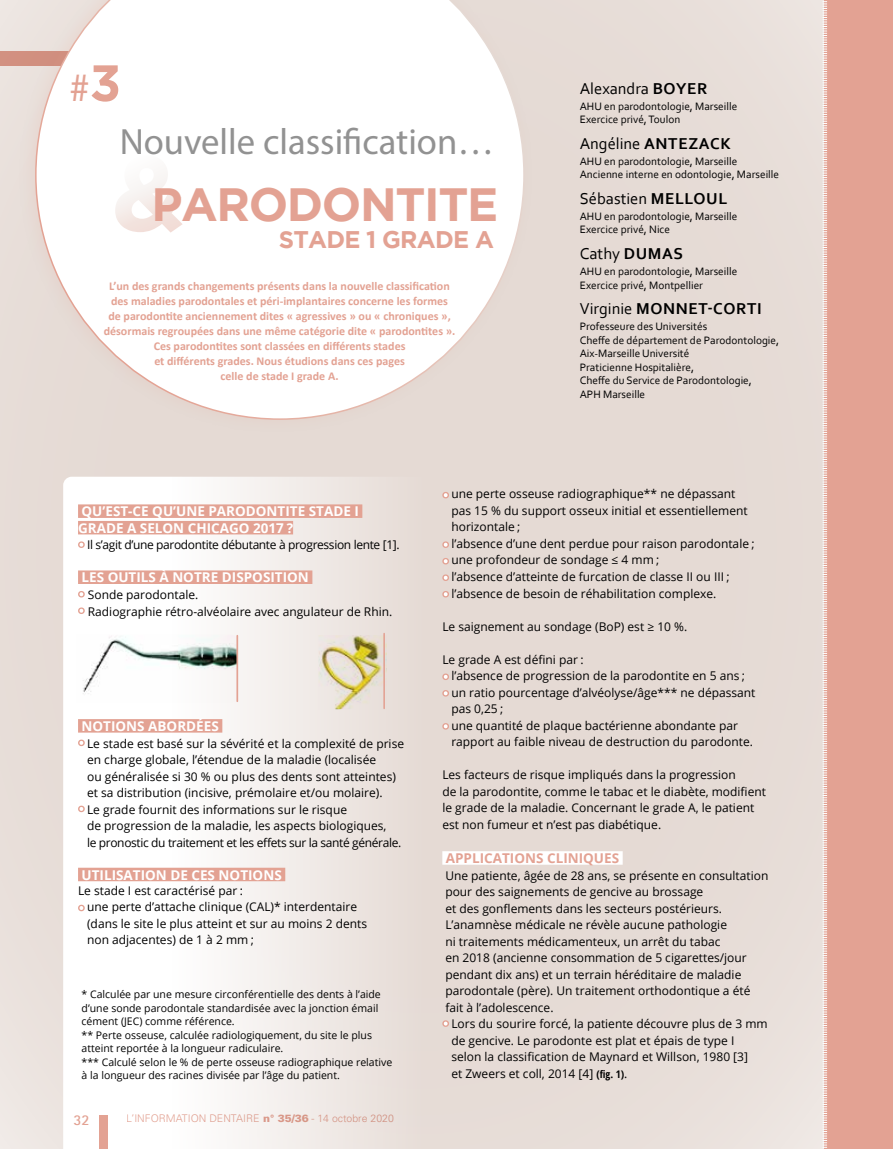
<style>
.page{position:relative;width:893px;height:1149px;background:#fff}
.page>*{position:absolute;margin:0;border:0;box-sizing:border-box;transform-origin:0 0}
.t1{font:700 46.5px "Gotham";letter-spacing:-.03em;color:#e3a293}
.t2{font:40.5px "Myriad Pro";color:#e3a293}
.t3{font:36.6px "Myriad Pro";color:#929292}
.t4{font:700 24px "Gotham";letter-spacing:-.03em;color:#e3a293}
.t5{font:16.5px "Corbel";color:#000}
.t6{font:700 16.5px "Corbel";letter-spacing:.04em;color:#000}
.t7{font:700 15px "Rotis Sans Serif";color:#e3a293}
.t8{font:700 13.5px/16.5px "Open Sans";color:#fff}
.t9{font:700 13.5px "Open Sans";color:#e3a293}
.t10{font:12px/16.5px "Open Sans";color:#000}
.t11{font:700 12px/15px "Calibri";color:#e3a293;text-align:center}
.t12{font:12px "Open Sans";letter-spacing:-.03em;color:#000}
.t13{font:11.25px/13.5px "Corbel";color:#000}
.t14{font:10.5px/13.5px "Open Sans";color:#000}
.t15{font:300 10.5px "Univers";color:#e3a293}
.s1{font-family:"Gotham";font-weight:700;font-size:51px}
.s2{font-weight:700}
.s3{font-weight:400}
.s4{font-weight:900}
.s5{font-weight:700;font-stretch:condensed;font-size:10.5px}
</style>
<div class="page">
<div style="left:0;top:0;width:823px;height:1148px;background:#e5dbd5"></div>
<div style="left:0;top:51px;width:72px;height:15px;background:#d29081"></div>
<div style="left:825px;top:0;width:68px;height:1148px;background:#e3a293"></div>
<svg style="left:822px;top:0;width:5px;height:1148px"></svg>
<div style="left:17px;top:0;width:517px;height:434px;background:#e5dad4"></div>
<svg style="left:35px;top:0;width:488px;height:420px"></svg>
<svg style="left:63px;top:476px;width:383px;height:672px"></svg>
<div style="left:78px;top:504px;width:284px;height:13px;background:#e3a293"></div>
<div style="left:78px;top:520px;width:215px;height:14px;background:#e3a293"></div>
<div style="left:78px;top:570px;width:234px;height:13px;background:#e3a293"></div>
<div style="left:78px;top:718px;width:144px;height:14px;background:#e3a293"></div>
<div style="left:78px;top:867px;width:207px;height:13px;background:#e3a293"></div>
<svg style="left:78px;top:541px;width:7px;height:6px"></svg>
<svg style="left:78px;top:590px;width:7px;height:7px"></svg>
<svg style="left:78px;top:607px;width:7px;height:6px"></svg>
<svg style="left:78px;top:739px;width:7px;height:6px"></svg>
<svg style="left:78px;top:805px;width:7px;height:6px"></svg>
<svg style="left:78px;top:904px;width:7px;height:6px"></svg>
<div style="left:312px;top:632px;width:78px;height:77px;background:#f0e9e6;border-radius:5px"></div>
<img style="left:319px;top:634px;width:68px;height:75px">
<hr style="left:383px;top:633px;width:2px;height:75px;background:#e3a293">
<div style="left:442px;top:850px;width:181px;height:14px;background:#fff"></div>
<svg style="left:442px;top:491px;width:7px;height:7px"></svg>
<svg style="left:442px;top:541px;width:7px;height:6px"></svg>
<svg style="left:442px;top:557px;width:7px;height:7px"></svg>
<svg style="left:442px;top:574px;width:7px;height:6px"></svg>
<svg style="left:442px;top:590px;width:7px;height:7px"></svg>
<svg style="left:442px;top:673px;width:7px;height:6px"></svg>
<svg style="left:442px;top:689px;width:7px;height:7px"></svg>
<svg style="left:442px;top:722px;width:7px;height:7px"></svg>
<svg style="left:442px;top:1019px;width:7px;height:7px"></svg>
<div style="left:99px;top:1114px;width:9px;height:34px;background:#e3a293"></div>
<div style="left:72px;top:634px;width:165px;height:68px;background:#fff;border-radius:6px"></div>
<img style="left:83px;top:634px;width:154px;height:68px">
<hr style="left:236px;top:635px;width:2px;height:66px;background:#e3a293">
<h2 class="t2" style="left:69px;top:62px;width:53px">#<span class="s1">3</span></h2>
<h3 class="t3" style="left:120px;top:119px;width:376px">Nouvelle classification…</h3>
<h1 class="t1" style="left:152px;top:178px;width:348px">PARODONTITE</h1>
<h3 class="t4" style="left:279px;top:225px;width:217px">STADE 1 GRADE A</h3>
<p class="t11" style="left:104px;top:278px;width:353px">L’un des grands changements présents dans la nouvelle classification des maladies parodontales et péri-implantaires concerne les formes de parodontite anciennement dites « agressives » ou « chroniques », désormais regroupées dans une même catégorie dite « parodontites ».<br>Ces parodontites sont classées en différents stades<br>et différents grades. Nous étudions dans ces pages<br>celle de stade I grade A.</p>
<h3 class="t5" style="left:580px;top:78px;width:129px">Alexandra <span class="s2">BOYER</span></h3>
<p class="t13" style="left:580px;top:99px;width:159px">AHU en parodontologie, Marseille<br>Exercice privé, Toulon</p>
<h3 class="t5" style="left:580px;top:133px;width:153px">Angéline <span class="s2">ANTEZACK</span></h3>
<p class="t13" style="left:580px;top:154px;width:201px">AHU en parodontologie, Marseille<br>Ancienne interne en odontologie, Marseille</p>
<h3 class="t5" style="left:580px;top:188px;width:149px">Sébastien <span class="s2">MELLOUL</span></h3>
<p class="t13" style="left:580px;top:209px;width:159px">AHU en parodontologie, Marseille<br>Exercice privé, Nice</p>
<h3 class="t5" style="left:580px;top:243px;width:105px">Cathy <span class="s2">DUMAS</span></h3>
<p class="t13" style="left:580px;top:264px;width:159px">AHU en parodontologie, Marseille<br>Exercice privé, Montpellier</p>
<h3 class="t6" style="left:580px;top:298px;width:183px"><span class="s3">Virginie</span> MONNET-CORTI</h3>
<p class="t13" style="left:580px;top:319px;width:201px">Professeure des Universités<br>Cheffe de département de Parodontologie,<br>Aix-Marseille Université<br>Praticienne Hospitalière,<br>Cheffe du Service de Parodontologie,<br>APH Marseille</p>
<p class="t8" style="left:78px;top:503px;width:282px">QU’EST-CE QU’UNE PARODONTITE STADE I<br>GRADE A SELON CHICAGO 2017 ?</p>
<p class="t12" style="left:87px;top:536px;width:314px">Il s’agit d’une parodontite débutante à progression lente [1].</p>
<p class="t8" style="left:82px;top:569px;width:229px">LES OUTILS À NOTRE DISPOSITION</p>
<p class="t10" style="left:88px;top:586px;width:306px">Sonde parodontale.<br>Radiographie rétro-alvéolaire avec angulateur de Rhin.</p>
<p class="t8" style="left:82px;top:717px;width:139px">NOTIONS ABORDÉES</p>
<p class="t10" style="left:87px;top:734px;width:319px">Le stade est basé sur la sévérité et la complexité de prise en charge globale, l’étendue de la maladie (localisée<br>ou généralisée si 30 % ou plus des dents sont atteintes) et sa distribution (incisive, prémolaire et/ou molaire).<br>Le grade fournit des informations sur le risque<br>de progression de la maladie, les aspects biologiques,<br>le pronostic du traitement et les effets sur la santé générale.</p>
<p class="t8" style="left:82px;top:866px;width:202px">UTILISATION DE CES NOTIONS</p>
<p class="t10" style="left:87px;top:881px;width:282px;text-indent:-9px">Le stade I est caractérisé par :<br>une perte d’attache clinique (CAL)* interdentaire (dans le site le plus atteint et sur au moins 2 dents non adjacentes) de 1 à 2 mm ;</p>
<p class="t14" style="left:82px;top:987px;width:312px">* Calculée par une mesure circonférentielle des dents à l’aide d’une sonde parodontale standardisée avec la jonction émail cément (JEC) comme référence.<br>** Perte osseuse, calculée radiologiquement, du site le plus atteint reportée à la longueur radiculaire.<br>*** Calculé selon le % de perte osseuse radiographique relative à la longueur des racines divisée par l’âge du patient.</p>
<p class="t7" style="left:73px;top:1110px;width:18px">32</p>
<p class="t15" style="left:127px;top:1111px;width:269px">L’INFORMATION DENTAIRE <span class="s4">n° 35/36</span> - 14 octobre 2020</p>
<p class="t10" style="left:451px;top:485px;width:305px">une perte osseuse radiographique** ne dépassant pas 15 % du support osseux initial et essentiellement horizontale ;<br>l’absence d’une dent perdue pour raison parodontale ; une profondeur de sondage ≤ 4 mm ;<br>l’absence d’atteinte de furcation de classe II ou III ; l’absence de besoin de réhabilitation complexe.</p>
<p class="t10" style="left:442px;top:617px;width:246px">Le saignement au sondage (BoP) est ≥ 10 %.</p>
<p class="t10" style="left:451px;top:650px;width:306px;text-indent:-9px">Le grade A est défini par :<br>l’absence de progression de la parodontite en 5 ans ; un ratio pourcentage d’alvéolyse/âge*** ne dépassant pas 0,25 ;<br>une quantité de plaque bactérienne abondante par rapport au faible niveau de destruction du parodonte.</p>
<p class="t10" style="left:442px;top:766px;width:325px">Les facteurs de risque impliqués dans la progression<br>de la parodontite, comme le tabac et le diabète, modifient le grade de la maladie. Concernant le grade A, le patient est non fumeur et n’est pas diabétique.</p>
<p class="t9" style="left:446px;top:848px;width:175px">APPLICATIONS CLINIQUES</p>
<p class="t10" style="left:445px;top:866px;width:325px">Une patiente, âgée de 28 ans, se présente en consultation</p>
<p class="t10" style="left:445px;top:883px;width:259px">pour des saignements de gencive au brossage</p>
<p class="t10" style="left:445px;top:899px;width:278px">et des gonflements dans les secteurs postérieurs.</p>
<p class="t10" style="left:445px;top:916px;width:283px">L’anamnèse médicale ne révèle aucune pathologie</p>
<p class="t10" style="left:445px;top:932px;width:277px">ni traitements médicamenteux, un arrêt du tabac</p>
<p class="t10" style="left:445px;top:949px;width:303px">en 2018 (ancienne consommation de 5 cigarettes/jour</p>
<p class="t10" style="left:445px;top:965px;width:298px">pendant dix ans) et un terrain héréditaire de maladie</p>
<p class="t10" style="left:445px;top:982px;width:307px">parodontale (père). Un traitement orthodontique a été</p>
<p class="t10" style="left:445px;top:998px;width:110px">fait à l’adolescence.</p>
<p class="t10" style="left:451px;top:1015px;width:318px">Lors du sourire forcé, la patiente découvre plus de 3 mm</p>
<p class="t10" style="left:451px;top:1031px;width:285px">de gencive. Le parodonte est plat et épais de type I</p>
<p class="t10" style="left:451px;top:1048px;width:298px">selon la classification de Maynard et Willson, 1980 [3]</p>
<p class="t10" style="left:451px;top:1064px;width:177px">et Zweers et coll, 2014 [4] <span class="s5">(fig. 1)</span>.</p>
</div>
